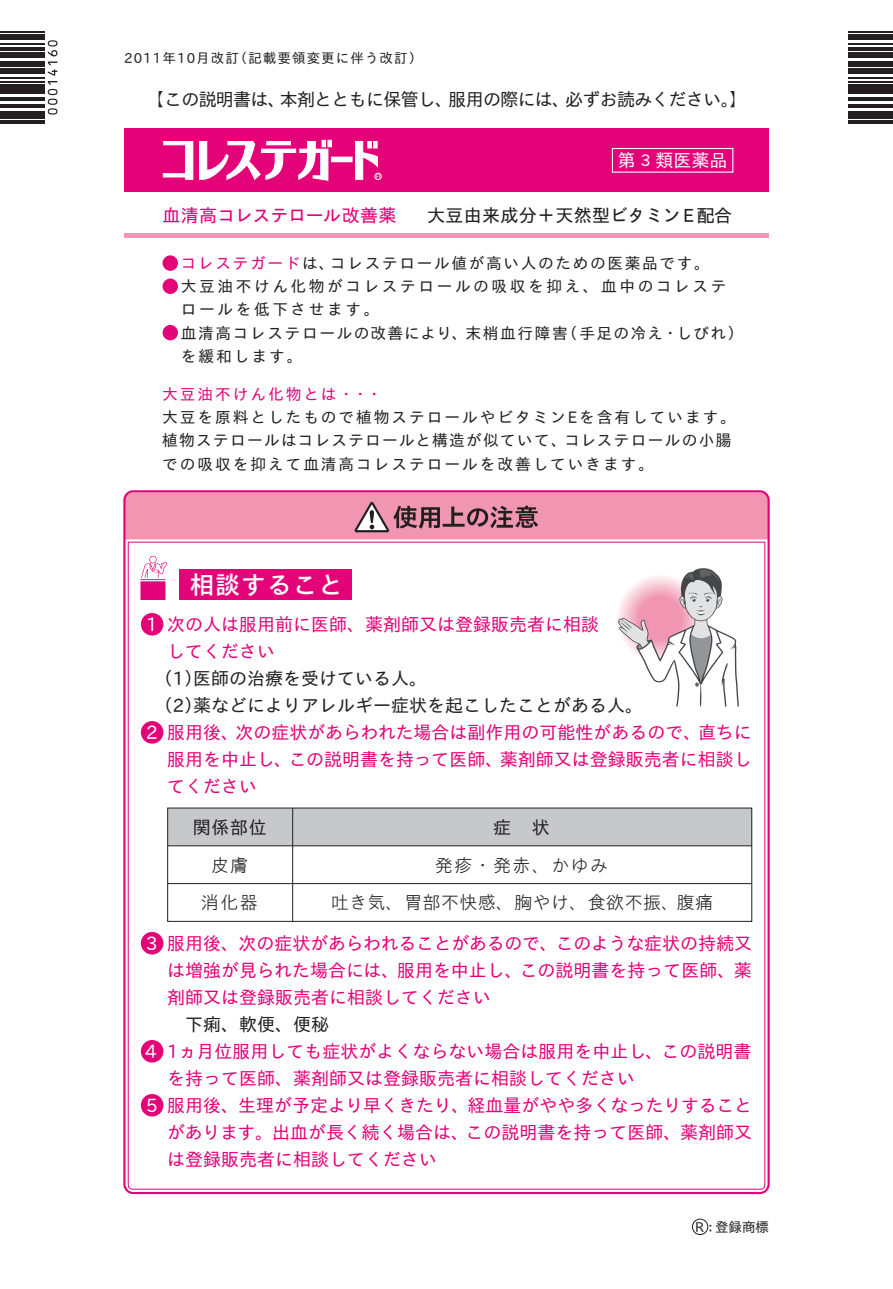
<style>
.page{position:relative;width:893px;height:1289px;background:#fff}
.page>*{position:absolute;margin:0;border:0;box-sizing:border-box;transform-origin:0 0}
.t1{font:24.75px "TB Gothic DB 83 pv RKSJ H";letter-spacing:.04em;color:#fff}
.t2{font:18.22px "TB Gothic R 83 pv RKSJ H";color:#fff}
.t3{font:18px/27px "TB Gothic R 83 pv RKSJ H";color:#e40278;text-align:justify}
.t4{font:18px/27px "TB Gothic R 83 pv RKSJ H";color:#231f20}
.t5{font:18px "TB Gothic R 83 pv RKSJ H";letter-spacing:-.04em;color:#231f20}
.t6{font:18px "TB Gothic SL 83 pv RKSJ H";letter-spacing:.02em;color:#231f20}
.t7{font:18px "TB Gothic M 83 pv RKSJ H";letter-spacing:.02em;color:#231f20}
.t8{font:18px "TB Gothic R 83 pv RKSJ H";color:#fff}
.t9{font:15.75px/23.2px "TB Gothic R 83 pv RKSJ H";letter-spacing:.12em;color:#231f20}
.t10{font:15.75px/23.2px "TB Gothic R 83 pv RKSJ H";letter-spacing:.1em;color:#231f20}
.t11{font:15.75px/23.2px "TB Gothic R 83 pv RKSJ H";letter-spacing:.16em;color:#231f20}
.t12{font:15.75px "TB Gothic R 83 pv RKSJ H";letter-spacing:.12em;color:#e40278}
.t13{font:13.5px "TB Gothic R 83 pv RKSJ H";letter-spacing:.08em;color:#231f20}
.s1{font-size:15.75px}
.s2{color:#e40278}
.s3{font-size:18.22px;color:#fff}
</style>
<div class="page">
<div style="left:124px;top:128px;width:644px;height:64px;background:#e40278"></div>
<div style="left:124px;top:233px;width:645px;height:5px;background:#f096b2"></div>
<svg style="left:124px;top:492px;width:645px;height:47px;background:#e58faa"></svg>
<svg style="left:127px;top:541px;width:639px;height:649px"></svg>
<div style="left:179px;top:569px;width:172px;height:30px;background:#e40278"></div>
<svg style="left:141px;top:556px;width:26px;height:44px"></svg>
<div style="left:141px;top:931px;width:22px;height:23px;background:#e40278;border-radius:50%"></div>
<svg style="left:618px;top:568px;width:121px;height:138px"></svg>
<div style="left:692px;top:1218px;width:16px;height:16px;border:1px solid #231f20;border-radius:50%"></div>
<div style="left:375px;top:173px;width:7px;height:7px;border:1px solid #fff;border-radius:50%"></div>
<div style="left:331px;top:157px;width:21px;height:5px;background:#fff"></div>
<svg style="left:355px;top:141px;width:25px;height:39px"></svg>
<svg style="left:162px;top:140px;width:170px;height:41px"></svg>
<div style="left:141px;top:1039px;width:22px;height:23px;background:#e40278;border-radius:50%"></div>
<div style="left:141px;top:613px;width:22px;height:22px;background:#e40278;border-radius:50%"></div>
<div style="left:168px;top:808px;width:584px;height:37px;background:#c7c8ca"></div>
<hr style="left:292px;top:808px;width:1px;height:113px;background:#231f20">
<hr style="left:168px;top:883px;width:584px;height:1px;background:#231f20">
<hr style="left:168px;top:845px;width:584px;height:1px;background:#231f20">
<div style="left:141px;top:721px;width:22px;height:22px;background:#e40278;border-radius:50%"></div>
<div style="left:612px;top:148px;width:121px;height:25px;border:1px solid #fff"></div>
<div style="left:141px;top:1093px;width:22px;height:23px;background:#e40278;border-radius:50%"></div>
<hr style="left:0;top:122px;width:45px;height:1px;background:#231f20">
<hr style="left:0;top:120px;width:45px;height:1px;background:#231f20">
<hr style="left:0;top:118px;width:45px;height:1px;background:#231f20">
<hr style="left:0;top:115px;width:45px;height:2px;background:#231f20">
<hr style="left:0;top:111px;width:45px;height:3px;background:#231f20">
<hr style="left:0;top:104px;width:45px;height:4px;background:#231f20">
<hr style="left:0;top:100px;width:45px;height:1px;background:#231f20">
<hr style="left:0;top:97px;width:45px;height:1px;background:#231f20">
<hr style="left:0;top:93px;width:45px;height:1px;background:#231f20">
<hr style="left:0;top:88px;width:45px;height:4px;background:#231f20">
<hr style="left:0;top:84px;width:45px;height:3px;background:#231f20">
<hr style="left:0;top:82px;width:45px;height:1px;background:#231f20">
<hr style="left:0;top:77px;width:45px;height:1px;background:#231f20">
<hr style="left:0;top:73px;width:45px;height:1px;background:#231f20">
<hr style="left:0;top:68px;width:45px;height:3px;background:#231f20">
<hr style="left:0;top:66px;width:45px;height:1px;background:#231f20">
<hr style="left:0;top:61px;width:45px;height:4px;background:#231f20">
<hr style="left:0;top:57px;width:45px;height:1px;background:#231f20">
<hr style="left:0;top:52px;width:45px;height:4px;background:#231f20">
<hr style="left:0;top:48px;width:45px;height:3px;background:#231f20">
<hr style="left:0;top:43px;width:45px;height:1px;background:#231f20">
<hr style="left:0;top:39px;width:45px;height:1px;background:#231f20">
<hr style="left:0;top:34px;width:45px;height:4px;background:#231f20">
<hr style="left:0;top:32px;width:45px;height:1px;background:#231f20">
<svg style="left:48px;top:62px;width:9px;height:53px"></svg>
<svg style="left:48px;top:40px;width:9px;height:16px"></svg>
<hr style="left:848px;top:122px;width:45px;height:1px;background:#231f20">
<hr style="left:848px;top:120px;width:45px;height:1px;background:#231f20">
<hr style="left:848px;top:118px;width:45px;height:1px;background:#231f20">
<hr style="left:848px;top:115px;width:45px;height:2px;background:#231f20">
<hr style="left:848px;top:111px;width:45px;height:3px;background:#231f20">
<hr style="left:848px;top:104px;width:45px;height:4px;background:#231f20">
<hr style="left:848px;top:100px;width:45px;height:1px;background:#231f20">
<hr style="left:848px;top:97px;width:45px;height:1px;background:#231f20">
<hr style="left:848px;top:93px;width:45px;height:1px;background:#231f20">
<hr style="left:848px;top:88px;width:45px;height:4px;background:#231f20">
<hr style="left:848px;top:84px;width:45px;height:3px;background:#231f20">
<hr style="left:848px;top:82px;width:45px;height:1px;background:#231f20">
<hr style="left:848px;top:77px;width:45px;height:1px;background:#231f20">
<hr style="left:848px;top:73px;width:45px;height:1px;background:#231f20">
<hr style="left:848px;top:68px;width:45px;height:3px;background:#231f20">
<hr style="left:848px;top:66px;width:45px;height:1px;background:#231f20">
<hr style="left:848px;top:61px;width:45px;height:4px;background:#231f20">
<hr style="left:848px;top:57px;width:45px;height:1px;background:#231f20">
<hr style="left:848px;top:52px;width:45px;height:4px;background:#231f20">
<hr style="left:848px;top:48px;width:45px;height:3px;background:#231f20">
<hr style="left:848px;top:43px;width:45px;height:1px;background:#231f20">
<hr style="left:848px;top:39px;width:45px;height:1px;background:#231f20">
<hr style="left:848px;top:34px;width:45px;height:4px;background:#231f20">
<hr style="left:848px;top:32px;width:45px;height:1px;background:#231f20">
<p class="t13" style="left:124px;top:53px;width:300px">2011年10月改訂（記載要領変更に伴う改訂）</p>
<p class="t5" style="left:146px;top:93px;width:602px">【この説明書は、本剤とともに保管し、服用の際には、必ずお読みください。】</p>
<p class="t8" style="left:618px;top:153px;width:111px">第 <span class="s1">3</span> 類医薬品</p>
<p class="t7" style="left:162px;top:209px;width:571px"><span class="s2">血清高コレステロール改善薬</span>　　大豆由来成分＋天然型ビタミンE配合</p>
<p class="t10" style="left:162px;top:254px;width:549px"><span class="s2">●コレステガード</span>は、コレステロール値が高い人のための医薬品です。</p>
<p class="t11" style="left:162px;top:277px;width:566px"><span class="s2">●</span>大豆油不けん化物がコレステロールの吸収を抑え、血中のコレステ　ロールを低下させます。</p>
<p class="t10" style="left:162px;top:323px;width:582px"><span class="s2">●</span>血清高コレステロールの改善により、末梢血行障害（手足の冷え・しびれ）　を緩和します。</p>
<p class="t12" style="left:162px;top:388px;width:221px">大豆油不けん化物とは・・・</p>
<p class="t9" style="left:162px;top:408px;width:575px">大豆を原料としたもので植物ステロールやビタミンEを含有しています。植物ステロールはコレステロールと構造が似ていて、コレステロールの小腸での吸収を抑えて血清高コレステロールを改善していきます。</p>
<h1 class="t1" style="left:190px;top:575px;width:155px">相談すること</h1>
<p class="t3" style="left:167px;top:613px;width:433px;text-indent:-21px"><span class="s3">1</span> 次の人は服用前に医師、薬剤師又は登録販売者に相談してください</p>
<p class="t4" style="left:155px;top:667px;width:490px">（1）医師の治療を受けている人。<br>（2）薬などによりアレルギー症状を起こしたことがある人。</p>
<p class="t3" style="left:167px;top:721px;width:586px">服用後、次の症状があらわれた場合は副作用の可能性があるので、直ちに服用を中止し、この説明書を持って医師、薬剤師又は登録販売者に相談してください</p>
<p class="t4" style="left:193px;top:815px;width:76px">関係部位</p>
<p class="t4" style="left:493px;top:815px;width:58px">症　状</p>
<p class="t6" style="left:211px;top:858px;width:39px">皮膚</p>
<p class="t6" style="left:435px;top:858px;width:175px">発疹・発赤、かゆみ</p>
<p class="t6" style="left:201px;top:895px;width:58px">消化器</p>
<p class="t6" style="left:331px;top:895px;width:384px">吐き気、胃部不快感、胸やけ、食欲不振、腹痛</p>
<p class="t2" style="left:146px;top:725px;width:13px">2</p>
<p class="t2" style="left:146px;top:936px;width:13px">3</p>
<p class="t2" style="left:145px;top:1044px;width:13px">4</p>
<p class="t2" style="left:146px;top:1098px;width:13px">5</p>
<p class="t3" style="left:167px;top:932px;width:586px">服用後、次の症状があらわれることがあるので、このような症状の持続又は増強が見られた場合には、服用を中止し、この説明書を持って医師、薬剤師又は登録販売者に相談してください</p>
<p class="t4" style="left:167px;top:1013px;width:163px">　下痢、軟便、便秘</p>
<p class="t3" style="left:167px;top:1040px;width:586px;text-align:left">1ヵ月位服用しても症状がよくならない場合は服用を中止し、この説明書を持って医師、薬剤師又は登録販売者に相談してください<br>服用後、生理が予定より早くきたり、経血量がやや多くなったりすることがあります。出血が長く続く場合は、この説明書を持って医師、薬剤師又は登録販売者に相談してください</p>
<p class="t13" style="left:695px;top:1221px;width:75px">R：登録商標</p>
</div>
